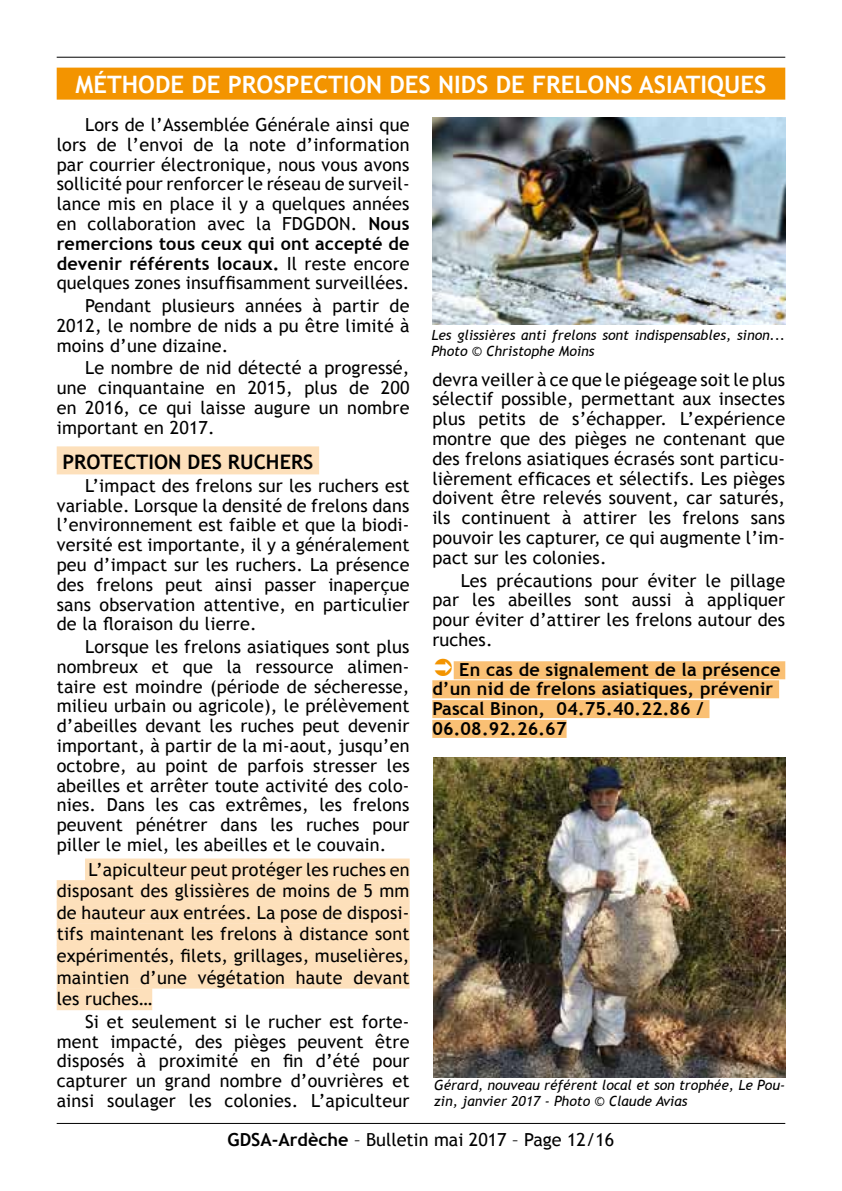
<style>
.page{position:relative;width:842px;height:1191px;background:#fff}
.page>*{position:absolute;margin:0;border:0;box-sizing:border-box;transform-origin:0 0}
.t1{font:700 24px "Trebuchet MS";color:#fff}
.t2{font:700 20px "Trebuchet MS";color:#000}
.t3{font:18px/19.8px "Trebuchet MS";letter-spacing:.01em;color:#000;text-align:justify}
.t4{font:700 18px/19.6px "Trebuchet MS";letter-spacing:.01em;color:#000}
.t5{font:italic 14px/16px "Trebuchet MS";color:#000}
.s1{font-weight:700}
</style>
<div class="page">
<hr style="left:57px;top:57px;width:728px;height:1px;background:#000">
<hr style="left:57px;top:1123px;width:728px;height:1px;background:#000">
<div style="left:57px;top:446px;width:262px;height:28px;background:#fde0bb"></div>
<div style="left:85px;top:858px;width:325px;height:22px;background:#fde0bb"></div>
<div style="left:57px;top:880px;width:353px;height:22px;background:#fde0bb"></div>
<div style="left:57px;top:901px;width:353px;height:22px;background:#fde0bb"></div>
<div style="left:57px;top:923px;width:353px;height:22px;background:#fde0bb"></div>
<div style="left:57px;top:945px;width:353px;height:22px;background:#fde0bb"></div>
<div style="left:57px;top:966px;width:353px;height:22px;background:#fde0bb"></div>
<div style="left:57px;top:988px;width:95px;height:22px;background:#fde0bb"></div>
<div style="left:454px;top:661px;width:331px;height:18px;background:#fac074"></div>
<div style="left:432px;top:680px;width:347px;height:18px;background:#fac074"></div>
<div style="left:432px;top:700px;width:277px;height:18px;background:#fac074"></div>
<div style="left:432px;top:720px;width:135px;height:18px;background:#fac074"></div>
<div style="left:57px;top:68px;width:728px;height:32px;background:#f39400"></div>
<img style="left:434px;top:757px;width:351px;height:320px">
<img style="left:433px;top:118px;width:352px;height:207px">
<h1 class="t1" style="left:76px;top:70px;width:17px">méthode</h1>
<h1 class="t1" style="left:191px;top:70px;width:52px">de prospection</h1>
<h1 class="t1" style="left:390px;top:70px;width:14px">des</h1>
<h1 class="t1" style="left:438px;top:70px;width:13px">nids</h1>
<h1 class="t1" style="left:496px;top:70px;width:66px">de frelons</h1>
<h1 class="t1" style="left:639px;top:70px;width:14px">asiatiques</h1>
<p class="t3" style="left:57px;top:115px;width:354px;text-indent:28px">Lors de l’Assemblée Générale ainsi que lors de l’envoi de la note d’information par courrier électronique, nous vous avons sollicité pour renforcer le réseau de surveil‑ lance mis en place il y a quelques années en collaboration avec la FDGDON. <span class="s1">Nous remercions tous ceux qui ont accepté de devenir référents locaux.</span> Il reste encore quelques zones insuffisamment surveillées.</p>
<p class="t3" style="left:57px;top:296px;width:354px;text-indent:28px">Pendant plusieurs années à partir de 2012, le nombre de nids a pu être limité à moins d’une dizaine.</p>
<p class="t3" style="left:57px;top:358px;width:354px;text-indent:28px">Le nombre de nid détecté a progressé, une cinquantaine en 2015, plus de 200 en 2016, ce qui laisse augure un nombre important en 2017.</p>
<p class="t2" style="left:62px;top:449px;width:25px">Protection</p>
<p class="t2" style="left:187px;top:449px;width:12px">des</p>
<p class="t2" style="left:228px;top:449px;width:13px">ruchers</p>
<p class="t3" style="left:57px;top:476px;width:354px;text-indent:28px">L’impact des frelons sur les ruchers est variable. Lorsque la densité de frelons dans l’environnement est faible et que la biodi‑ versité est importante, il y a généralement peu d’impact sur les ruchers. La présence des frelons peut ainsi passer inaperçue sans observation attentive, en particulier de la floraison du lierre.</p>
<p class="t3" style="left:57px;top:637px;width:354px;text-indent:28px">Lorsque les frelons asiatiques sont plus nombreux et que la ressource alimen‑ taire est moindre (période de sécheresse, milieu urbain ou agricole), le prélèvement d’abeilles devant les ruches peut devenir important, à partir de la mi-aout, jusqu’en octobre, au point de parfois stresser les abeilles et arrêter toute activité des colo‑ nies. Dans les cas extrêmes, les frelons peuvent pénétrer dans les ruches pour piller le miel, les abeilles et le couvain.</p>
<p class="t3" style="left:57px;top:858px;width:354px;line-height:21.6px;text-indent:32px">L’apiculteur peut protéger les ruches en disposant des glissières de moins de 5 mm de hauteur aux entrées. La pose de disposi‑ tifs maintenant les frelons à distance sont expérimentés, filets, grillages, muselières, maintien d’une végétation haute devant les ruches…</p>
<p class="t3" style="left:57px;top:1011px;width:354px;text-indent:28px">Si et seulement si le rucher est forte‑ ment impacté, des pièges peuvent être disposés à proximité en fin d’été pour capturer un grand nombre d’ouvrières et ainsi soulager les colonies. L’apiculteur</p>
<p class="t5" style="left:431px;top:327px;width:355px">Les glissières anti frelons sont indispensables, sinon...<br>Photo © Christophe Moins</p>
<p class="t3" style="left:432px;top:369px;width:354px">devra veiller à ce que le piégeage soit le plus sélectif possible, permettant aux insectes plus petits de s’échapper. L’expérience montre que des pièges ne contenant que des frelons asiatiques écrasés sont particu‑ lièrement efficaces et sélectifs. Les pièges doivent être relevés souvent, car saturés, ils continuent à attirer les frelons sans pouvoir les capturer, ce qui augmente l’im‑ pact sur les colonies.</p>
<p class="t3" style="left:432px;top:570px;width:354px;text-indent:28px">Les précautions pour éviter le pillage par les abeilles sont aussi à appliquer pour éviter d’attirer les frelons autour des ruches.</p>
<p class="t4" style="left:432px;top:660px;width:350px;text-indent:27px">En cas de signalement de la présence d’un nid de frelons asiatiques, prévenir<br>Pascal Binon, 04.75.40.22.86 /<br>06.08.92.26.67</p>
<p class="t5" style="left:434px;top:1077px;width:352px">Gérard, nouveau référent local et son trophée, Le Pou&shy;zin, janvier 2017 - Photo © Claude Avias</p>
<p class="t3" style="left:228px;top:1129px;width:388px"><span class="s1">GDSA-Ardèche</span> – Bulletin mai 2017 – Page 12/16</p>
</div>
